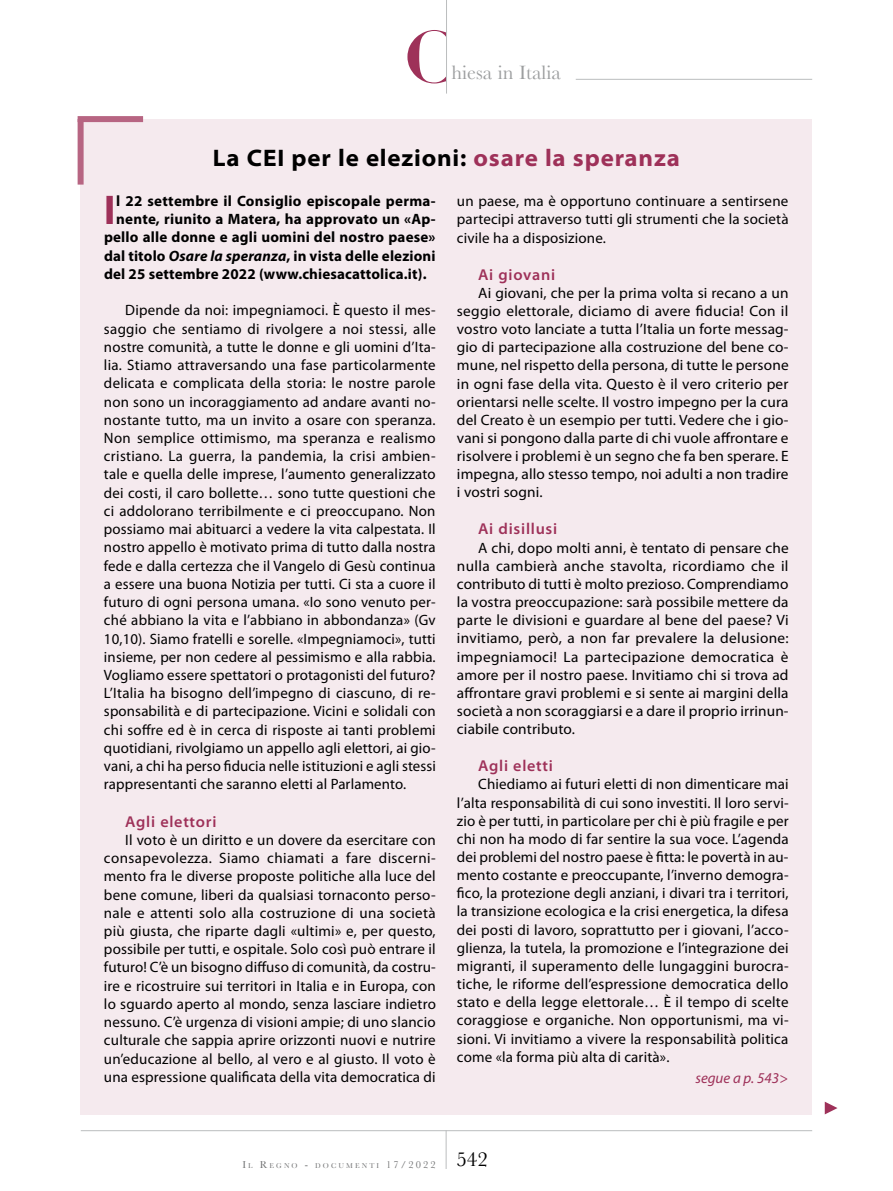
<style>
.page{position:relative;width:893px;height:1191px;background:#fff}
.page>*{position:absolute;margin:0;border:0;box-sizing:border-box;transform-origin:0 0}
.t1{font:700 72px "Didot LT";color:#9e3159}
.t2{font:700 41.7px "Myriad Pro";color:#9e3159}
.t3{font:700 semi-expanded 24px "Myriad Pro";letter-spacing:.035em;color:#000}
.t4{font:20.1px "Baskerville";color:#9c9e9f}
.t5{font:600 semi-expanded 15.75px "Myriad Pro";letter-spacing:.05em;color:#9e3159;scale:.95 1}
.t6{font:15px/18.1px "Myriad Pro";letter-spacing:.01em;color:#000;text-align:justify}
.t7{font:700 15px "Myriad Pro";letter-spacing:.015em;color:#000}
.t8{font:italic 15px "Myriad Pro";color:#9e3159}
.t9{font:7.35px "Baskerville";letter-spacing:.285em;color:#707172}
.s1{color:#9e3159}
.s2{font-style:italic}
.s3{font-size:10.5px}
</style>
<div class="page">
<hr style="left:81px;top:1130px;width:731px;height:1px;background:#bbbdbe">
<hr style="left:446px;top:1130px;width:1px;height:39px;background:#bbbdbe">
<hr style="left:576px;top:79px;width:236px;height:1px;background:#bbbdbe">
<hr style="left:446px;top:0;width:1px;height:94px;background:#bbbdbe">
<svg style="left:825px;top:1102px;width:12px;height:12px"></svg>
<div style="left:81px;top:119px;width:731px;height:995px;background:#f5eaee"></div>
<div style="left:78px;top:119px;width:6px;height:66px;background:#b76582"></div>
<div style="left:78px;top:116px;width:65px;height:6px;background:#b76582"></div>
<h1 class="t1" style="left:404px;top:13px;width:53px">C</h1>
<h3 class="t4" style="left:451px;top:61px;width:111px">hiesa in Italia</h3>
<h3 class="t3" style="left:213px;top:145px;width:468px">La CEI per le elezioni: <span class="s1">osare la speranza</span></h3>
<h2 class="t2" style="left:104px;top:187px;width:13px">I</h2>
<p class="t7" style="left:116px;top:193px;width:321px">l 22 settembre il Consiglio episcopale perma-</p>
<p class="t7" style="left:116px;top:211px;width:321px">nente, riunito a Matera, ha approvato un «Ap-</p>
<p class="t7" style="left:104px;top:229px;width:333px">pello alle donne e agli uomini del nostro paese»</p>
<p class="t7" style="left:104px;top:247px;width:333px">dal titolo <span class="s2">Osare la speranza</span>, in vista delle elezioni</p>
<p class="t7" style="left:104px;top:265px;width:324px">del 25 settembre 2022 (www.chiesacattolica.it).</p>
<p class="t6" style="left:104px;top:301px;width:333px;text-indent:21px">Dipende da noi: impegniamoci. È questo il mes&shy;saggio che sentiamo di rivolgere a noi stessi, alle nostre comunità, a tutte le donne e gli uomini d’Ita&shy;lia. Stiamo attraversando una fase particolarmente delicata e complicata della storia: le nostre parole non sono un incoraggiamento ad andare avanti no&shy;nostante tutto, ma un invito a osare con speranza.<br>Non semplice ottimismo, ma speranza e realismo cristiano. La guerra, la pandemia, la crisi ambien&shy;tale e quella delle imprese, l’aumento generalizzato dei costi, il caro bollette… sono tutte questioni che ci addolorano terribilmente e ci preoccupano. Non possiamo mai abituarci a vedere la vita calpestata. Il nostro appello è motivato prima di tutto dalla nostra fede e dalla certezza che il Vangelo di Gesù continua a essere una buona Notizia per tutti. Ci sta a cuore il futuro di ogni persona umana. «Io sono venuto per&shy;ché abbiano la vita e l’abbiano in abbondanza» (Gv 10,10). Siamo fratelli e sorelle. «Impegniamoci», tutti insieme, per non cedere al pessimismo e alla rabbia.<br>Vogliamo essere spettatori o protagonisti del futuro?<br>L’Italia ha bisogno dell’impegno di ciascuno, di re&shy;sponsabilità e di partecipazione. Vicini e solidali con chi soffre ed è in cerca di risposte ai tanti problemi quotidiani, rivolgiamo un appello agli elettori, ai gio&shy;vani, a chi ha perso fiducia nelle istituzioni e agli stessi rappresentanti che saranno eletti al Parlamento.</p>
<p class="t5" style="left:125px;top:812px;width:97px">Agli elettori</p>
<p class="t6" style="left:104px;top:831px;width:333px;text-indent:21px">Il voto è un diritto e un dovere da esercitare con consapevolezza. Siamo chiamati a fare discerni&shy;mento fra le diverse proposte politiche alla luce del bene comune, liberi da qualsiasi tornaconto perso&shy;nale e attenti solo alla costruzione di una società più giusta, che riparte dagli «ultimi» e, per questo, possibile per tutti, e ospitale. Solo così può entrare il futuro! C’è un bisogno diffuso di comunità, da costru&shy;ire e ricostruire sui territori in Italia e in Europa, con lo sguardo aperto al mondo, senza lasciare indietro nessuno. C’è urgenza di visioni ampie; di uno slancio culturale che sappia aprire orizzonti nuovi e nutrire un’educazione al bello, al vero e al giusto. Il voto è una espressione qualificata della vita democratica di</p>
<p class="t6" style="left:457px;top:192px;width:333px">un paese, ma è opportuno continuare a sentirsene partecipi attraverso tutti gli strumenti che la società civile ha a disposizione.</p>
<p class="t5" style="left:478px;top:265px;width:83px">Ai giovani</p>
<p class="t6" style="left:457px;top:284px;width:333px;text-indent:21px">Ai giovani, che per la prima volta si recano a un seggio elettorale, diciamo di avere fiducia! Con il vostro voto lanciate a tutta l’Italia un forte messag&shy;gio di partecipazione alla costruzione del bene co&shy;mune, nel rispetto della persona, di tutte le persone in ogni fase della vita. Questo è il vero criterio per orientarsi nelle scelte. Il vostro impegno per la cura del Creato è un esempio per tutti. Vedere che i gio&shy;vani si pongono dalla parte di chi vuole affrontare e risolvere i problemi è un segno che fa ben sperare. E impegna, allo stesso tempo, noi adulti a non tradire i vostri sogni.</p>
<p class="t5" style="left:478px;top:520px;width:85px">Ai disillusi</p>
<p class="t6" style="left:457px;top:539px;width:333px;text-indent:21px">A chi, dopo molti anni, è tentato di pensare che nulla cambierà anche stavolta, ricordiamo che il contributo di tutti è molto prezioso. Comprendiamo la vostra preoccupazione: sarà possibile mettere da parte le divisioni e guardare al bene del paese? Vi invitiamo, però, a non far prevalere la delusione: impegniamoci! La partecipazione democratica è amore per il nostro paese. Invitiamo chi si trova ad affrontare gravi problemi e si sente ai margini della società a non scoraggiarsi e a dare il proprio irrinun&shy;ciabile contributo.</p>
<p class="t5" style="left:478px;top:757px;width:80px">Agli eletti</p>
<p class="t6" style="left:457px;top:775px;width:333px;text-indent:21px">Chiediamo ai futuri eletti di non dimenticare mai l’alta responsabilità di cui sono investiti. Il loro servi&shy;zio è per tutti, in particolare per chi è più fragile e per chi non ha modo di far sentire la sua voce. L’agenda dei problemi del nostro paese è fitta: le povertà in au&shy;mento costante e preoccupante, l’inverno demogra&shy;fico, la protezione degli anziani, i divari tra i territori, la transizione ecologica e la crisi energetica, la difesa dei posti di lavoro, soprattutto per i giovani, l’acco&shy;glienza, la tutela, la promozione e l’integrazione dei migranti, il superamento delle lungaggini burocra&shy;tiche, le riforme dell’espressione democratica dello stato e della legge elettorale… È il tempo di scelte coraggiose e organiche. Non opportunismi, ma vi&shy;sioni. Vi invitiamo a vivere la responsabilità politica come «la forma più alta di carità».</p>
<p class="t8" style="left:695px;top:1070px;width:94px">segue a p. 543&gt;</p>
<p class="t9" style="left:242px;top:1160px;width:247px"><span class="s3">I</span>L <span class="s3">R</span>EGNO <span class="s3">-</span> DOCUMENTI <span class="s3">17/2022</span> <sup>542</sup></p>
</div>
